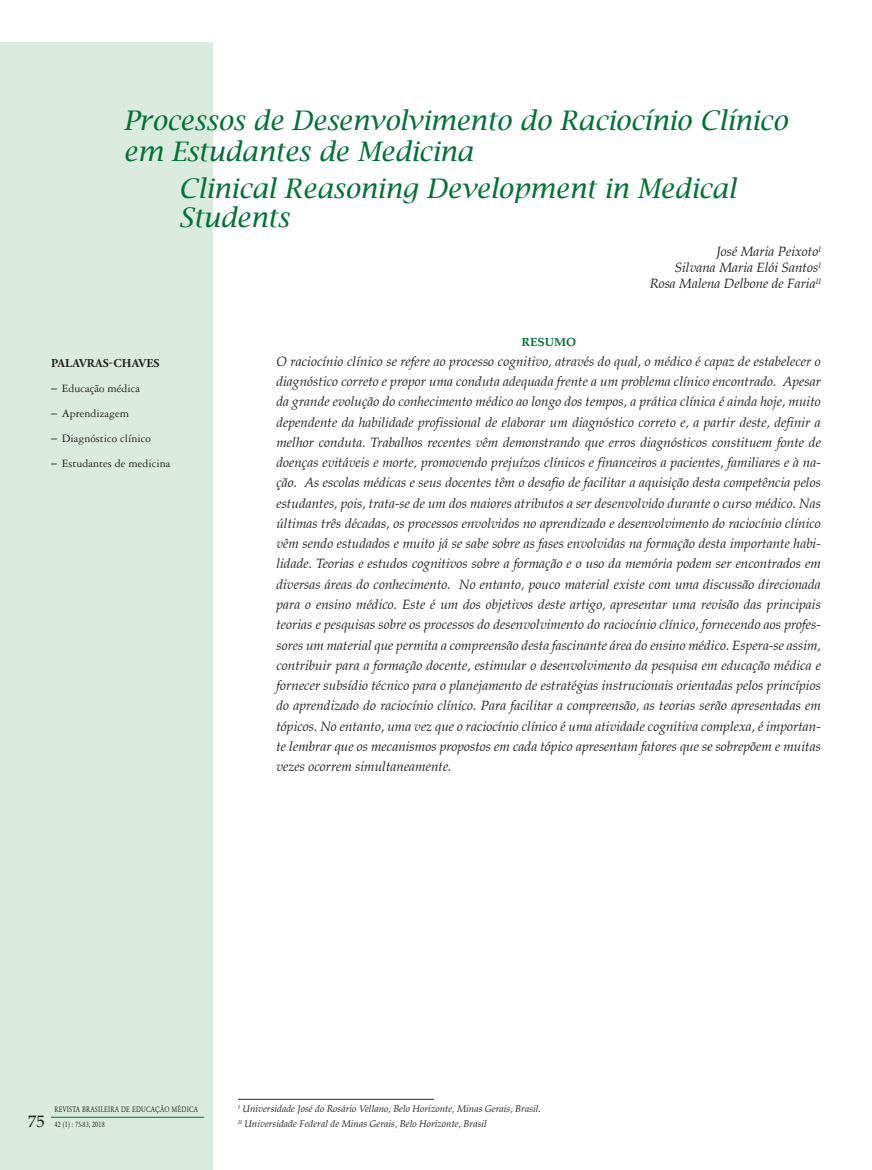
<style>
.page{position:relative;width:872px;height:1170px;background:#fff}
.page>*{position:absolute;margin:0;border:0;box-sizing:border-box;transform-origin:0 0}
._00{font:italic 27px/31.5px "Lucida Bright";color:#007236}
._01{font:italic 27px/28.5px "Lucida Bright";color:#007236}
._04{font:italic 13.5px/20.2px "Palton";color:#231f20;text-align:justify}
._02{font:italic 13.5px/16.2px "Palton";color:#231f20;text-align:right}
.t1{font:12px "Garamond 3 LT Std";color:#231f20}
.Keywords{font:700 12px "Adobe Garamond Pro";letter-spacing:.015em;color:#231f20}
._03{font:700 12px "Palton";color:#007236}
.footnote_abre{font:italic 9.75px/15px "Palton";color:#231f20}
.t2{font:8.25px/15px "Garamond";letter-spacing:.03em;color:#231f20;scale:.8 1}
.s1{font-family:"Palton Roman"}
.s2{font-family:"Palton Roman";font-size:16.5px}
</style>
<div class="page">
<div style="left:0;top:43px;width:213px;height:1126px;background:#dbeadf"></div>
<hr style="left:51px;top:1116px;width:153px;height:1px;background:#007236">
<hr style="left:238px;top:1098px;width:196px;height:1px;background:#231f20">
<p class="_00" style="left:123px;top:104px;width:665px">Processos de Desenvolvimento do Raciocínio Clínico em Estudantes de Medicina</p>
<p class="_01" style="left:179px;top:174px;width:559px">Clinical Reasoning Development in Medical<br>Students</p>
<p class="_02" style="left:649px;top:243px;width:173px">José Maria Peixoto<sup>I<br></sup>Silvana Maria Elói Santos<sup>I<br></sup>Rosa Malena Delbone de Faria<sup>II</sup></p>
<p class="Keywords" style="left:51px;top:356px;width:110px">PALAVRAS-CHAVES</p>
<p class="t1" style="left:51px;top:382px;width:90px"><span class="s1">–</span> Educação médica</p>
<p class="t1" style="left:51px;top:407px;width:79px"><span class="s1">–</span> Aprendizagem</p>
<p class="t1" style="left:51px;top:432px;width:101px"><span class="s1">–</span> Diagnóstico clínico</p>
<p class="t1" style="left:51px;top:457px;width:121px"><span class="s1">–</span> Estudantes de medicina</p>
<p class="_03" style="left:521px;top:334px;width:56px">RESUMO</p>
<p class="_04" style="left:276px;top:351px;width:546px">O raciocínio clínico se refere ao processo cognitivo, através do qual, o médico é capaz de estabelecer o diagnóstico correto e propor uma conduta adequada frente a um problema clínico encontrado. Apesar da grande evolução do conhecimento médico ao longo dos tempos, a prática clínica é ainda hoje, muito dependente da habilidade profissional de elaborar um diagnóstico correto e, a partir deste, definir a melhor conduta. Trabalhos recentes vêm demonstrando que erros diagnósticos constituem fonte de doenças evitáveis e morte, promovendo prejuízos clínicos e financeiros a pacientes, familiares e à na&shy;ção. As escolas médicas e seus docentes têm o desafio de facilitar a aquisição desta competência pelos estudantes, pois, trata-se de um dos maiores atributos a ser desenvolvido durante o curso médico. Nas últimas três décadas, os processos envolvidos no aprendizado e desenvolvimento do raciocínio clínico vêm sendo estudados e muito já se sabe sobre as fases envolvidas na formação desta importante habi&shy;lidade. Teorias e estudos cognitivos sobre a formação e o uso da memória podem ser encontrados em diversas áreas do conhecimento. No entanto, pouco material existe com uma discussão direcionada para o ensino médico. Este é um dos objetivos deste artigo, apresentar uma revisão das principais teorias e pesquisas sobre os processos do desenvolvimento do raciocínio clínico, fornecendo aos profes&shy;sores um material que permita a compreensão desta fascinante área do ensino médico. Espera-se assim, contribuir para a formação docente, estimular o desenvolvimento da pesquisa em educação médica e fornecer subsídio técnico para o planejamento de estratégias instrucionais orientadas pelos princípios do aprendizado do raciocínio clínico. Para facilitar a compreensão, as teorias serão apresentadas em tópicos. No entanto, uma vez que o raciocínio clínico é uma atividade cognitiva complexa, é importan&shy;te lembrar que os mecanismos propostos em cada tópico apresentam fatores que se sobrepõem e muitas vezes ocorrem simultaneamente.</p>
<p class="t2" style="left:28px;top:1101px;width:214px;text-indent:26px">REVISTA BRASILEIRA DE EDUCAÇÃO MÉDICA<br><span class="s2">75</span> 42 (1) : 75-83; 2018</p>
<p class="footnote_abre" style="left:238px;top:1101px;width:304px"><sup>I</sup> Universidade José do Rosário Vellano, Belo Horizonte, Minas Gerais, Brasil.<br><sup>II</sup> Universidade Federal de Minas Gerais, Belo Horizonte, Brasil</p>
</div>
